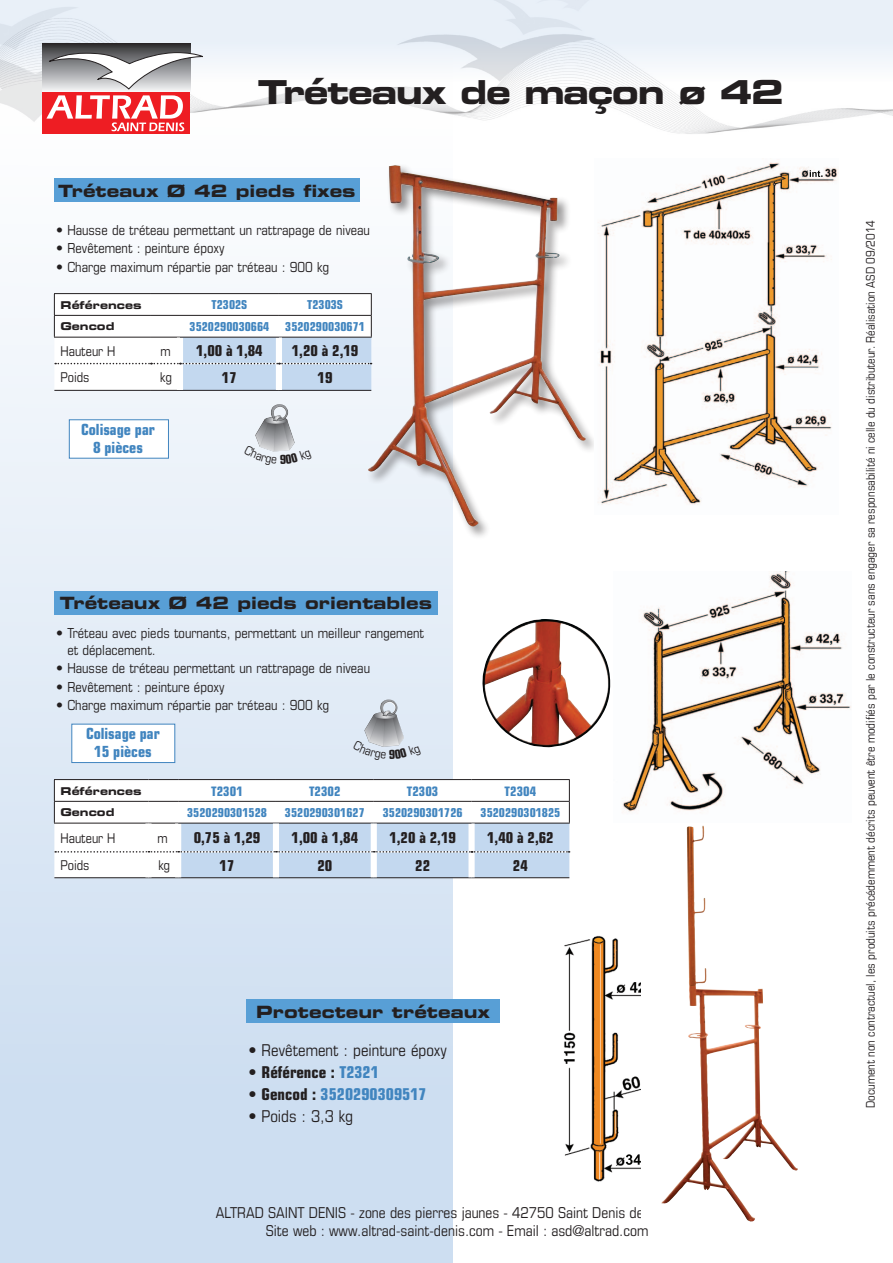
<style>
.page{position:relative;width:893px;height:1263px;background:#fff}
.page>*{position:absolute;margin:0;border:0;box-sizing:border-box;transform-origin:0 0}
.t1{font:33px "Eurostile Bold Extended Two";letter-spacing:-.04em;color:#231f20}
.t2{font:16.95px "Eurostile Bold Extended Two";color:#231f20}
.Normal_e{font:condensed 16.35px "Eurostile";color:#231f20}
.Normal_e-2{font:700 condensed 16.35px "Eurostile";color:#4185bf}
.Normal_e-3{font:700 condensed 16.35px "Eurostile";color:#231f20}
.t3{font:700 condensed 15.3px "Eurostile";color:#4185bf}
.t4{font:condensed 15px/18px "Eurostile";color:#231f20;text-align:center}
.t5{font:700 condensed 15px "Eurostile";color:#231f20}
.Normal_e-4{font:condensed 13.8px/16.6px "Eurostile";color:#231f20}
.t6{font:condensed 13.5px "Eurostile";color:#231f20}
.t7{font:700 condensed 13.05px "Eurostile";color:#4185bf}
.t8{font:700 condensed 12.3px "Eurostile";color:#4185bf}
.t9{font:condensed 12px "Eurostile";color:#231f20}
.t10{font:10.8px "Eurostile Bold Extended Two";color:#231f20}
.s1{font-weight:400}
.s2{color:#4185bf}
.s3{font-weight:400;color:#231f20}
.s4{color:#231f20}
</style>
<div class="page">
<div style="left:0;top:57px;width:453px;height:1206px;background:linear-gradient(to bottom,#fff,#c7daef)"></div>
<img style="left:0;top:0;width:893px;height:148px">
<div style="left:43px;top:92px;width:147px;height:42px;background:#ee1d23"></div>
<div style="left:43px;top:44px;width:147px;height:48px;background:linear-gradient(to right,#444445,#444445)"></div>
<svg style="left:44px;top:52px;width:159px;height:79px"></svg>
<hr style="left:54px;top:779px;width:94px;height:1px;background:#231f20">
<hr style="left:148px;top:779px;width:30px;height:1px;background:#231f20">
<hr style="left:178px;top:779px;width:98px;height:1px;background:#231f20">
<hr style="left:276px;top:779px;width:98px;height:1px;background:#231f20">
<hr style="left:374px;top:779px;width:98px;height:1px;background:#231f20">
<hr style="left:472px;top:779px;width:98px;height:1px;background:#231f20">
<svg style="left:54px;top:780px;width:516px;height:98px"></svg>
<div style="left:145px;top:853px;width:7px;height:24px;background:#fff"></div>
<div style="left:175px;top:853px;width:6px;height:24px;background:#fff"></div>
<div style="left:273px;top:853px;width:6px;height:24px;background:#fff"></div>
<div style="left:371px;top:853px;width:6px;height:24px;background:#fff"></div>
<svg style="left:54px;top:293px;width:312px;height:98px"></svg>
<div style="left:366px;top:164px;width:234px;height:376px;background:#231f20;opacity:.5"></div>
<img style="left:367px;top:165px;width:219px;height:362px">
<img style="left:595px;top:162px;width:244px;height:352px">
<svg style="left:810px;top:170px;width:13px;height:7px"></svg>
<img style="left:563px;top:936px;width:78px;height:246px">
<img style="left:626px;top:1154px;width:15px;height:11px">
<img style="left:482px;top:619px;width:129px;height:128px">
<img style="left:622px;top:572px;width:229px;height:240px">
<div style="left:54px;top:591px;width:384px;height:24px;background:#589fd6"></div>
<div style="left:247px;top:999px;width:253px;height:24px;background:#589fd6"></div>
<div style="left:54px;top:178px;width:306px;height:24px;background:#589fd6"></div>
<div style="left:69px;top:419px;width:100px;height:40px;background:#fff;border:1px solid #4185bf"></div>
<div style="left:71px;top:724px;width:104px;height:39px;background:#fff;border:1px solid #4185bf"></div>
<img style="left:255px;top:404px;width:40px;height:41px">
<img style="left:364px;top:699px;width:40px;height:42px">
<img style="left:661px;top:825px;width:95px;height:397px">
<svg style="left:244px;top:445px;width:68px;height:20px"></svg>
<svg style="left:353px;top:741px;width:68px;height:19px"></svg>
<p class="t1" style="left:258px;top:69px;width:528px">Tréteaux de maçon ø 42</p>
<p class="t2" style="left:58px;top:179px;width:299px">Tréteaux Ø 42 pieds fixes</p>
<p class="Normal_e-4" style="left:56px;top:221px;width:315px">• Hausse de tréteau permettant un rattrapage de niveau</p>
<p class="Normal_e-4" style="left:56px;top:240px;width:170px">• Revêtement : peinture époxy</p>
<p class="Normal_e-4" style="left:56px;top:258px;width:274px">• Charge maximum répartie par tréteau : 900 kg</p>
<p class="t10" style="left:61px;top:297px;width:83px">Références</p>
<p class="t8" style="left:211px;top:297px;width:37px">T2302S</p>
<p class="t8" style="left:307px;top:297px;width:37px">T2303S</p>
<p class="t10" style="left:61px;top:319px;width:55px">Gencod</p>
<p class="t8" style="left:190px;top:319px;width:81px">3520290030664</p>
<p class="t8" style="left:285px;top:319px;width:81px">3520290030671</p>
<p class="t6" style="left:61px;top:343px;width:56px">Hauteur H</p>
<p class="t6" style="left:160px;top:343px;width:12px">m</p>
<p class="t5" style="left:196px;top:342px;width:68px">1,00 à 1,84</p>
<p class="t5" style="left:292px;top:342px;width:68px">1,20 à 2,19</p>
<p class="t6" style="left:61px;top:369px;width:31px">Poids</p>
<p class="t6" style="left:160px;top:369px;width:13px">kg</p>
<p class="t5" style="left:222px;top:368px;width:16px">17</p>
<p class="t5" style="left:318px;top:368px;width:16px">19</p>
<p class="t3" style="left:81px;top:420px;width:75px">Colisage par</p>
<p class="t3" style="left:93px;top:438px;width:51px">8 pièces</p>
<p class="t2" style="left:60px;top:591px;width:374px">Tréteaux Ø 42 pieds orientables</p>
<p class="Normal_e-4" style="left:67px;top:625px;width:358px;text-indent:-11px">• Tréteau avec pieds tournants, permettant un meilleur rangement et déplacement.</p>
<p class="Normal_e-4" style="left:56px;top:660px;width:315px">• Hausse de tréteau permettant un rattrapage de niveau</p>
<p class="Normal_e-4" style="left:56px;top:678px;width:170px">• Revêtement : peinture époxy</p>
<p class="Normal_e-4" style="left:56px;top:697px;width:274px">• Charge maximum répartie par tréteau : 900 kg</p>
<p class="t3" style="left:86px;top:724px;width:75px">Colisage par</p>
<p class="t3" style="left:94px;top:743px;width:59px">15 pièces</p>
<p class="t10" style="left:61px;top:783px;width:83px">Références</p>
<p class="t7" style="left:211px;top:783px;width:33px">T2301</p>
<p class="t7" style="left:309px;top:783px;width:33px">T2302</p>
<p class="t7" style="left:407px;top:783px;width:33px">T2303</p>
<p class="t7" style="left:505px;top:783px;width:33px">T2304</p>
<p class="t10" style="left:61px;top:805px;width:55px">Gencod</p>
<p class="t8" style="left:187px;top:805px;width:81px">3520290301528</p>
<p class="t8" style="left:285px;top:805px;width:81px">3520290301627</p>
<p class="t8" style="left:383px;top:805px;width:81px">3520290301726</p>
<p class="t8" style="left:481px;top:805px;width:81px">3520290301825</p>
<p class="t6" style="left:61px;top:830px;width:56px">Hauteur H</p>
<p class="t6" style="left:158px;top:830px;width:12px">m</p>
<p class="t5" style="left:194px;top:829px;width:68px">0,75 à 1,29</p>
<p class="t5" style="left:292px;top:829px;width:68px">1,00 à 1,84</p>
<p class="t5" style="left:389px;top:829px;width:68px">1,20 à 2,19</p>
<p class="t5" style="left:487px;top:829px;width:68px">1,40 à 2,62</p>
<p class="t6" style="left:61px;top:857px;width:31px">Poids</p>
<p class="t6" style="left:158px;top:857px;width:13px">kg</p>
<p class="t5" style="left:220px;top:856px;width:16px">17</p>
<p class="t5" style="left:317px;top:856px;width:16px">20</p>
<p class="t5" style="left:415px;top:856px;width:16px">22</p>
<p class="t5" style="left:513px;top:856px;width:16px">24</p>
<p class="t2" style="left:256px;top:1000px;width:235px">Protecteur tréteaux</p>
<p class="Normal_e" style="left:248px;top:1041px;width:200px">• Revêtement : peinture époxy</p>
<p class="Normal_e-3" style="left:248px;top:1062px;width:132px"><span class="s1">•</span> Référence : <span class="s2">T2321</span></p>
<p class="Normal_e-2" style="left:248px;top:1084px;width:180px"><span class="s3">•</span> <span class="s4">Gencod :</span> 3520290309517</p>
<p class="Normal_e" style="left:248px;top:1106px;width:106px">• Poids : 3,3 kg</p>
<p class="t4" style="left:216px;top:1203px;width:484px">ALTRAD SAINT DENIS - zone des pierres jaunes - 42750 Saint Denis de Cabanne<br>Site web : www.altrad-saint-denis.com - Email : asd@altrad.com</p>
<p class="t9" style="left:863px;top:1108px;width:889px;rotate:-90deg">Document non contractuel, les produits précédemment décrits peuvent être modifiés par le constructeur sans engager sa responsabilité ni celle du distributeur. Réalisation ASD 09/2014</p>
</div>
